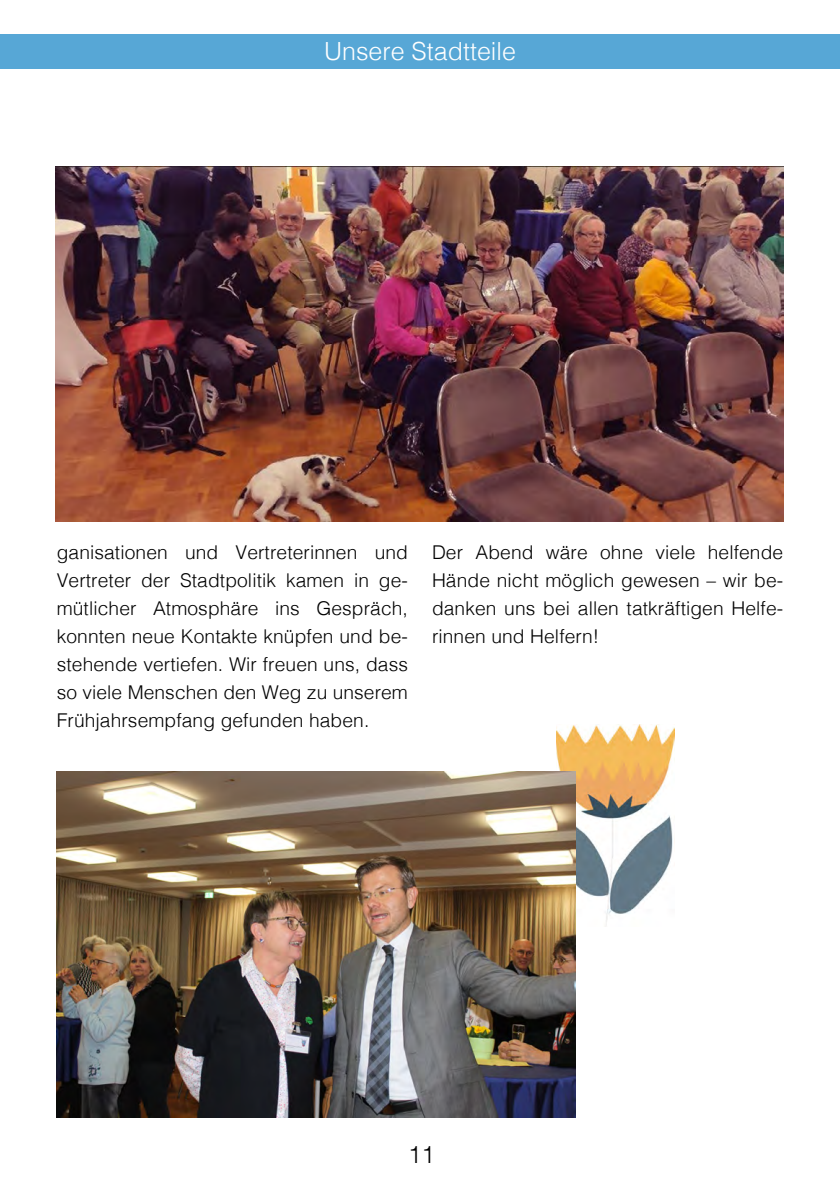
<style>
.page{position:relative;width:840px;height:1191px;background:#fff}
.page>*{position:absolute;margin:0;border:0;box-sizing:border-box;transform-origin:0 0}
.t1{font:300 25px "Helvetica";color:#fff}
.t2{font:300 24px "Helvetica";color:#000}
.t3{font:300 19px/28px "Helvetica";letter-spacing:.005em;color:#000;text-align:justify}
</style>
<div class="page">
<div style="left:0;top:34px;width:839px;height:34px;background:#57a7d6"></div>
<img style="left:556px;top:724px;width:118px;height:202px">
<img style="left:57px;top:771px;width:518px;height:346px">
<img style="left:55px;top:166px;width:727px;height:356px">
<h1 class="t1" style="left:324px;top:30px;width:193px">Unsere Stadtteile</h1>
<p class="t3" style="left:57px;top:537px;width:352px">ganisationen und Vertreterinnen und Vertreter der Stadtpolitik kamen in ge&shy;mütlicher Atmosphäre ins Gespräch, konnten neue Kontakte knüpfen und be&shy;stehende vertiefen. Wir freuen uns, dass so viele Menschen den Weg zu unserem Frühjahrsempfang gefunden haben.</p>
<p class="t3" style="left:432px;top:537px;width:352px">Der Abend wäre ohne viele helfende Hände nicht möglich gewesen – wir be&shy;danken uns bei allen tatkräftigen Helfe&shy;rinnen und Helfern!</p>
<p class="t2" style="left:408px;top:1134px;width:28px">11</p>
</div>
